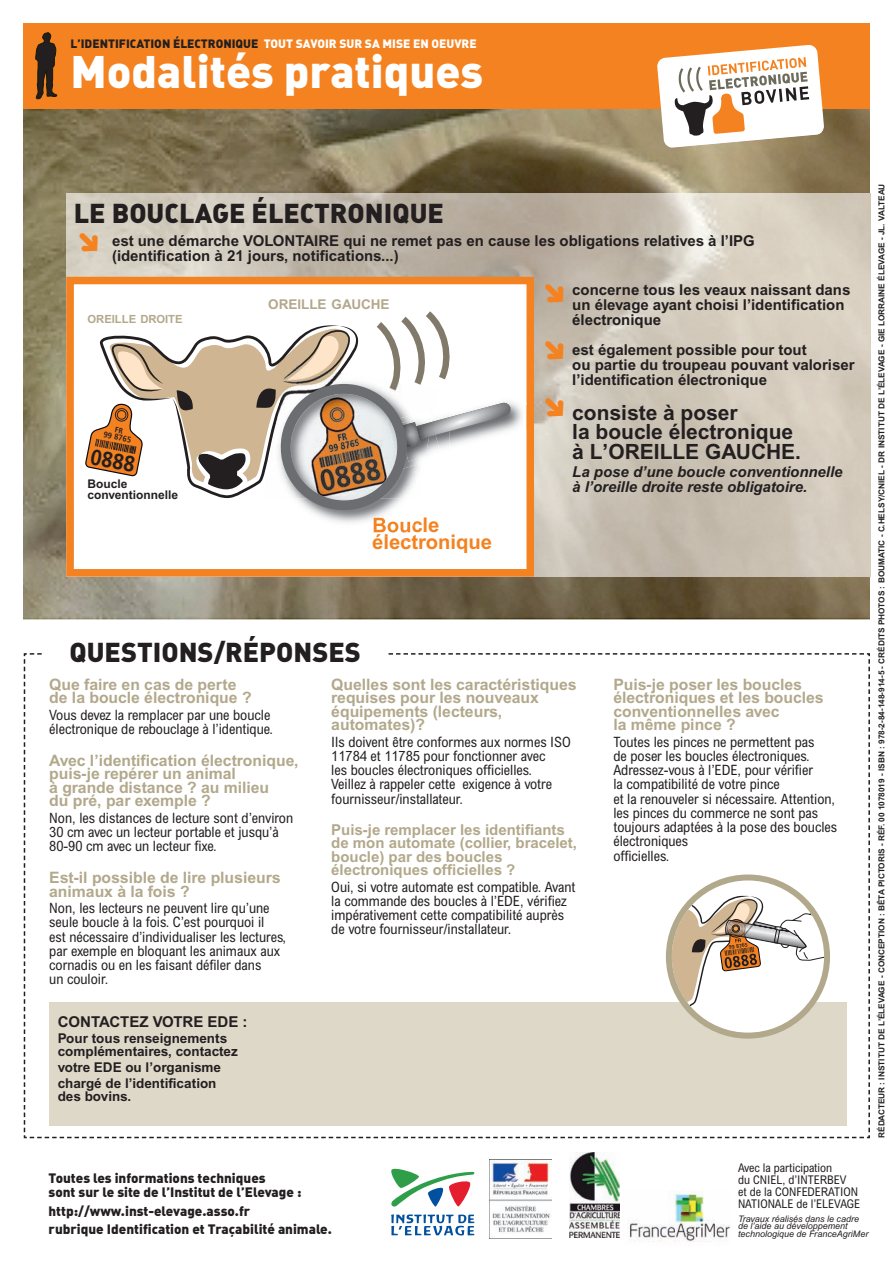
<style>
.page{position:relative;width:893px;height:1268px;background:#fff}
.page>*{position:absolute;margin:0;border:0;box-sizing:border-box;transform-origin:0 0}
.t1{font:45px "DIN Black Alternate";color:#fff}
.t2{font:27px "DIN Black Alternate";color:#231f20}
.t3{font:700 22.05px "Frutiger LT Std";color:#231f20;scale:.9 1}
.t4{font:700 21px/19.5px "Arial";color:#231f20}
.t5{font:700 20.25px/16.5px "Arial";color:#f58220}
.t6{font:700 15.75px/13.5px "Arial";color:#b2a88b}
.t7{font:700 15px/15px "Arial";color:#231f20}
.t8{font:700 15px/13.5px "Arial";color:#b2a88b}
.t9{font:italic 700 15px/15px "Arial";color:#231f20}
.t10{font:condensed 14.25px/14.2px "Arial";color:#231f20}
.t11{font:13.5px/14.2px "DIN Black Alternate";color:#231f20}
.t12{font:700 13.5px/13.5px "Arial";color:#231f20}
.t13{font:700 13.5px "Arial";color:#b2a88b}
.t14{font:condensed 12px/12px "Arial";color:#231f20}
.t15{font:12px "DIN Black Alternate";color:#231f20}
.t16{font:700 12px/10.5px "Arial";color:#231f20}
.t17{font:700 11.25px "Arial";color:#b2a88b}
.t18{font:italic 9px/7.5px "Arial";color:#231f20}
.t19{font:700 condensed 8.4px "Frutiger LT Std";color:#231f20}
.t20{font:700 8.25px "Arial";color:#231f20}
.t21{font:700 condensed 5.55px "Frutiger LT Std";color:#231f20}
.s1{color:#fff}
</style>
<div class="page">
<img style="left:24px;top:109px;width:846px;height:510px">
<svg style="left:870px;top:194px;width:1px;height:382px"></svg>
<img style="left:66px;top:193px;width:804px;height:384px">
<div style="left:74px;top:284px;width:452px;height:285px;background:#fff"></div>
<div style="left:66px;top:277px;width:468px;height:299px;border:8px solid #f58220"></div>
<div style="left:24px;top:24px;width:846px;height:85px;background:#f58220"></div>
<svg style="left:35px;top:33px;width:22px;height:67px"></svg>
<svg style="left:23px;top:653px;width:847px;height:486px"></svg>
<svg style="left:657px;top:45px;width:167px;height:103px"></svg>
<img style="left:511px;top:390px;width:15px;height:60px">
<img style="left:526px;top:404px;width:7px;height:26px">
<img style="left:569px;top:1152px;width:51px;height:85px">
<img style="left:628px;top:1193px;width:103px;height:49px">
<svg style="left:391px;top:1214px;width:83px;height:21px"></svg>
<svg style="left:391px;top:1168px;width:83px;height:39px"></svg>
<img style="left:490px;top:1159px;width:61px;height:80px">
<img style="left:318px;top:515px;width:93px;height:26px">
<img style="left:374px;top:518px;width:40px;height:14px">
<img style="left:377px;top:534px;width:34px;height:6px">
<svg style="left:545px;top:283px;width:19px;height:19px"></svg>
<svg style="left:79px;top:233px;width:19px;height:18px"></svg>
<svg style="left:545px;top:341px;width:19px;height:19px"></svg>
<svg style="left:545px;top:398px;width:19px;height:19px"></svg>
<svg style="left:85px;top:311px;width:426px;height:204px"></svg>
<p class="t15" style="left:71px;top:39px;width:408px">L’IDENTIFICATION ÉLECTRONIQUE <span class="s1">TOUT SAVOIR SUR SA MISE EN OEUVRE</span></p>
<h1 class="t1" style="left:71px;top:56px;width:414px">Modalités pratiques</h1>
<h2 class="t2" style="left:74px;top:204px;width:372px">LE BOUCLAGE ÉLECTRONIQUE</h2>
<p class="t7" style="left:112px;top:234px;width:644px">est une démarche VOLONTAIRE qui ne remet pas en cause les obligations relatives à l’IPG (identification à 21 jours, notifications...)</p>
<p class="t17" style="left:88px;top:315px;width:97px">OREILLE DROITE</p>
<p class="t19" style="left:105px;top:430px;width:30px;rotate:11deg">99 8765</p>
<h3 class="t3" style="left:93px;top:444px;width:51px;rotate:11deg">0888</h3>
<p class="t16" style="left:88px;top:480px;width:92px">Boucle conventionnelle</p>
<p class="t13" style="left:268px;top:299px;width:123px">OREILLE GAUCHE</p>
<h3 class="t5" style="left:372px;top:519px;width:122px">Boucle électronique</h3>
<h2 class="t2" style="left:70px;top:643px;width:293px">QUESTIONS/RÉPONSES</h2>
<p class="t7" style="left:572px;top:284px;width:280px">concerne tous les veaux naissant dans un élevage ayant choisi l’identification électronique</p>
<p class="t7" style="left:572px;top:344px;width:284px">est également possible pour tout<br>ou partie du troupeau pouvant valoriser l’identification électronique</p>
<h3 class="t4" style="left:572px;top:405px;width:230px">consiste à poser<br>la boucle électronique à L’OREILLE GAUCHE.</h3>
<p class="t9" style="left:572px;top:466px;width:272px">La pose d’une boucle conventionnelle à l’oreille droite reste obligatoire.</p>
<p class="t6" style="left:49px;top:679px;width:204px">Que faire en cas de perte de la boucle électronique ?</p>
<p class="t10" style="left:49px;top:709px;width:225px">Vous devez la remplacer par une boucle électronique de rebouclage à l’identique.</p>
<p class="t6" style="left:49px;top:755px;width:251px">Avec l’identification électronique, puis-je repérer un animal<br>à grande distance ? au milieu<br>du pré, par exemple ?</p>
<p class="t10" style="left:49px;top:812px;width:245px">Non, les distances de lecture sont d’environ<br>30 cm avec un lecteur portable et jusqu’à<br>80-90 cm avec un lecteur fixe.</p>
<p class="t6" style="left:49px;top:872px;width:233px">Est-il possible de lire plusieurs animaux à la fois ?</p>
<p class="t10" style="left:49px;top:902px;width:238px">Non, les lecteurs ne peuvent lire qu’une seule boucle à la fois. C’est pourquoi il<br>est nécessaire d’individualiser les lectures, par exemple en bloquant les animaux aux cornadis ou en les faisant défiler dans<br>un couloir.</p>
<p class="t7" style="left:58px;top:1016px;width:191px">CONTACTEZ VOTRE EDE :</p>
<p class="t12" style="left:58px;top:1032px;width:181px">Pour tous renseignements complémentaires, contactez</p>
<p class="t12" style="left:58px;top:1061px;width:165px;line-height:15.6px">votre EDE ou l’organisme chargé de l’identification</p>
<p class="t12" style="left:58px;top:1091px;width:75px">des bovins.</p>
<p class="t6" style="left:331px;top:679px;width:247px">Quelles sont les caractéristiques requises pour les nouveaux équipements (lecteurs, automates)?</p>
<p class="t10" style="left:331px;top:736px;width:241px">Ils doivent être conformes aux normes ISO 11784 et 11785 pour fonctionner avec<br>les boucles électroniques officielles.<br>Veillez à rappeler cette exigence à votre fournisseur/installateur.</p>
<p class="t8" style="left:331px;top:824px;width:247px">Puis-je remplacer les identifiants de mon automate (collier, bracelet, boucle) par des boucles électroniques officielles ?</p>
<p class="t10" style="left:331px;top:881px;width:246px">Oui, si votre automate est compatible. Avant la commande des boucles à l’EDE, vérifiez impérativement cette compatibilité auprès de votre fournisseur/installateur.</p>
<p class="t6" style="left:613px;top:679px;width:212px">Puis-je poser les boucles électroniques et les boucles conventionnelles avec<br>la même pince ?</p>
<p class="t10" style="left:613px;top:736px;width:225px">Toutes les pinces ne permettent pas<br>de poser les boucles électroniques.<br>Adressez-vous à l’EDE, pour vérifier<br>la compatibilité de votre pince<br>et la renouveler si nécessaire. Attention, les pinces du commerce ne sont pas toujours adaptées à la pose des boucles électroniques<br>officielles.</p>
<p class="t21" style="left:728px;top:944px;width:21px;rotate:-8deg">99 8765</p>
<p class="t20" style="left:878px;top:1138px;width:956px;rotate:-90deg">RÉDACTEUR : INSTITUT DE L’ÉLEVAGE - CONCEPTION : BÊTA PICTORIS - RÉF. 00 1078019 - ISBN : 978-2-84-148-914-5 - CRÉDITS PHOTOS : BOUMATIC - C.HELSY/CNIEL - DR INSTITUT DE L’ÉLEVAGE - GIE LORRAINE ÉLEVAGE - JL. VALTEAU</p>
<p class="t11" style="left:49px;top:1172px;width:254px">Toutes les informations techniques<br>sont sur le site de l’Institut de l’Elevage :</p>
<p class="t11" style="left:49px;top:1203px;width:285px;line-height:18.5px">http://www.inst-elevage.asso.fr<br>rubrique Identification et Traçabilité animale.</p>
<p class="t14" style="left:738px;top:1163px;width:124px">Avec la participation<br>du CNIEL, d’INTERBEV<br>et de la CONFEDERATION<br>NATIONALE de l’ELEVAGE</p>
<p class="t18" style="left:738px;top:1216px;width:132px">Travaux réalisés dans le cadre de l’aide au développement technologique de FranceAgriMer</p>
</div>
